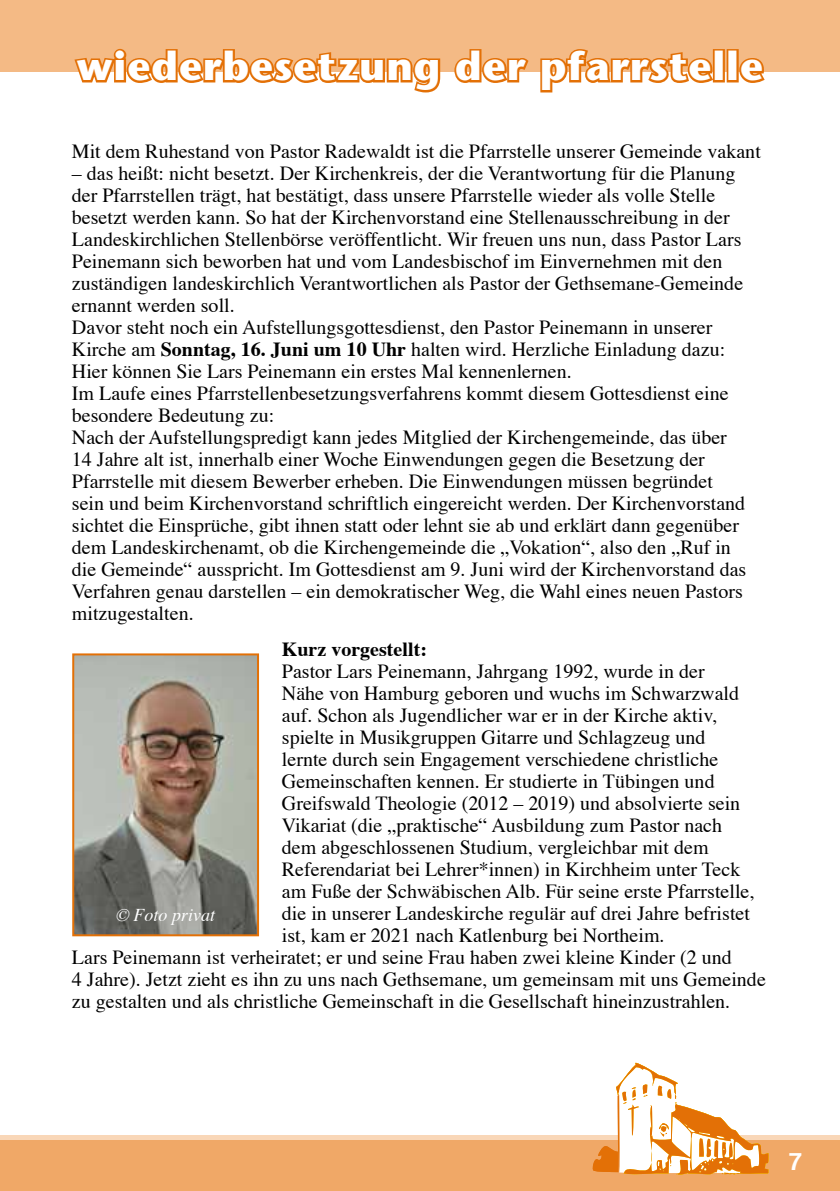
<style>
.page{position:relative;width:840px;height:1191px;background:#fff}
.page>*{position:absolute;margin:0;border:0;box-sizing:border-box;transform-origin:0 0}
.t1{font:700 40px "Stone Sans";letter-spacing:.025em;color:#fff}
.t2{font:700 24px "Helvetica";color:#fff}
.t3{font:20px/22px "Times";color:#000}
.t4{font:700 20px "Times";color:#000}
.t5{font:italic 18px "Times";color:#fff}
.s1{font-weight:700}
</style>
<div class="page">
<div style="left:0;top:0;width:839px;height:72px;background:#f4ba85"></div>
<div style="left:0;top:1137px;width:839px;height:54px;background:#f0a867"></div>
<div style="left:0;top:1135px;width:839px;height:5px;background:#f9d7b8"></div>
<svg style="left:74px;top:48px;width:367px;height:45px"></svg>
<svg style="left:454px;top:49px;width:75px;height:34px"></svg>
<svg style="left:540px;top:49px;width:175px;height:44px"></svg>
<div style="left:712px;top:49px;width:12px;height:33px;border:4px solid #e37006"></div>
<div style="left:726px;top:49px;width:12px;height:33px;border:4px solid #e37006"></div>
<svg style="left:736px;top:56px;width:29px;height:27px"></svg>
<img style="left:75px;top:656px;width:181px;height:277px">
<div style="left:72px;top:653px;width:187px;height:283px;border:2px solid #e37006"></div>
<svg style="left:592px;top:1062px;width:176px;height:113px"></svg>
<h1 class="t1" style="left:77px;top:43px;width:687px">wiederbesetzung der pfarrstelle</h1>
<p class="t3" style="left:72px;top:139px;width:690px">Mit dem Ruhestand von Pastor Radewaldt ist die Pfarrstelle unserer Gemeinde vakant</p>
<p class="t3" style="left:72px;top:161px;width:675px">– das heißt: nicht besetzt. Der Kirchenkreis, der die Verantwortung für die Planung der Pfarrstellen trägt, hat bestätigt, dass unsere Pfarrstelle wieder als volle Stelle besetzt werden kann. So hat der Kirchenvorstand eine Stellenausschreibung in der Landeskirchlichen Stellenbörse veröffentlicht. Wir freuen uns nun, dass Pastor Lars Peinemann sich beworben hat und vom Landesbischof im Einvernehmen mit den zuständigen landeskirchlich Verantwortlichen als Pastor der Gethsemane-Gemeinde ernannt werden soll.<br>Davor steht noch ein Aufstellungsgottesdienst, den Pastor Peinemann in unserer Kirche am <span class="s1">Sonntag, 16. Juni um 10 Uhr</span> halten wird. Herzliche Einladung dazu:<br>Hier können Sie Lars Peinemann ein erstes Mal kennenlernen.<br>Im Laufe eines Pfarrstellenbesetzungsverfahrens kommt diesem Gottesdienst eine besondere Bedeutung zu:<br>Nach der Aufstellungspredigt kann jedes Mitglied der Kirchengemeinde, das über 14 Jahre alt ist, innerhalb einer Woche Einwendungen gegen die Besetzung der Pfarrstelle mit diesem Bewerber erheben. Die Einwendungen müssen begründet sein und beim Kirchenvorstand schriftlich eingereicht werden. Der Kirchenvorstand sichtet die Einsprüche, gibt ihnen statt oder lehnt sie ab und erklärt dann gegenüber dem Landeskirchenamt, ob die Kirchengemeinde die „Vokation“, also den „Ruf in die Gemeinde“ ausspricht. Im Gottesdienst am 9. Juni wird der Kirchenvorstand das Verfahren genau darstellen – ein demokratischer Weg, die Wahl eines neuen Pastors mitzugestalten.</p>
<p class="t4" style="left:282px;top:630px;width:146px">Kurz vorgestellt:</p>
<p class="t3" style="left:282px;top:659px;width:424px">Pastor Lars Peinemann, Jahrgang 1992, wurde in der</p>
<p class="t3" style="left:282px;top:681px;width:458px">Nähe von Hamburg geboren und wuchs im Schwarzwald</p>
<p class="t3" style="left:282px;top:703px;width:436px">auf. Schon als Jugendlicher war er in der Kirche aktiv,</p>
<p class="t3" style="left:282px;top:725px;width:425px">spielte in Musikgruppen Gitarre und Schlagzeug und</p>
<p class="t3" style="left:282px;top:747px;width:438px">lernte durch sein Engagement verschiedene christliche</p>
<p class="t3" style="left:282px;top:769px;width:434px">Gemeinschaften kennen. Er studierte in Tübingen und</p>
<p class="t3" style="left:282px;top:791px;width:459px">Greifswald Theologie (2012 – 2019) und absolvierte sein</p>
<p class="t3" style="left:282px;top:813px;width:441px">Vikariat (die „praktische“ Ausbildung zum Pastor nach</p>
<p class="t3" style="left:282px;top:835px;width:428px">dem abgeschlossenen Studium, vergleichbar mit dem</p>
<p class="t3" style="left:282px;top:857px;width:460px">Referendariat bei Lehrer*innen) in Kirchheim unter Teck</p>
<p class="t3" style="left:282px;top:879px;width:474px">am Fuße der Schwäbischen Alb. Für seine erste Pfarrstelle,</p>
<p class="t3" style="left:282px;top:901px;width:469px">die in unserer Landeskirche regulär auf drei Jahre befristet</p>
<p class="t3" style="left:282px;top:923px;width:384px">ist, kam er 2021 nach Katlenburg bei Northeim.</p>
<p class="t3" style="left:72px;top:945px;width:661px">Lars Peinemann ist verheiratet; er und seine Frau haben zwei kleine Kinder (2 und</p>
<p class="t3" style="left:72px;top:967px;width:695px">4 Jahre). Jetzt zieht es ihn zu uns nach Gethsemane, um gemeinsam mit uns Gemeinde</p>
<p class="t3" style="left:72px;top:989px;width:659px">zu gestalten und als christliche Gemeinschaft in die Gesellschaft hineinzustrahlen.</p>
<p class="t5" style="left:115px;top:899px;width:101px">© Foto privat</p>
<p class="t2" style="left:788px;top:1142px;width:15px">7</p>
</div>
